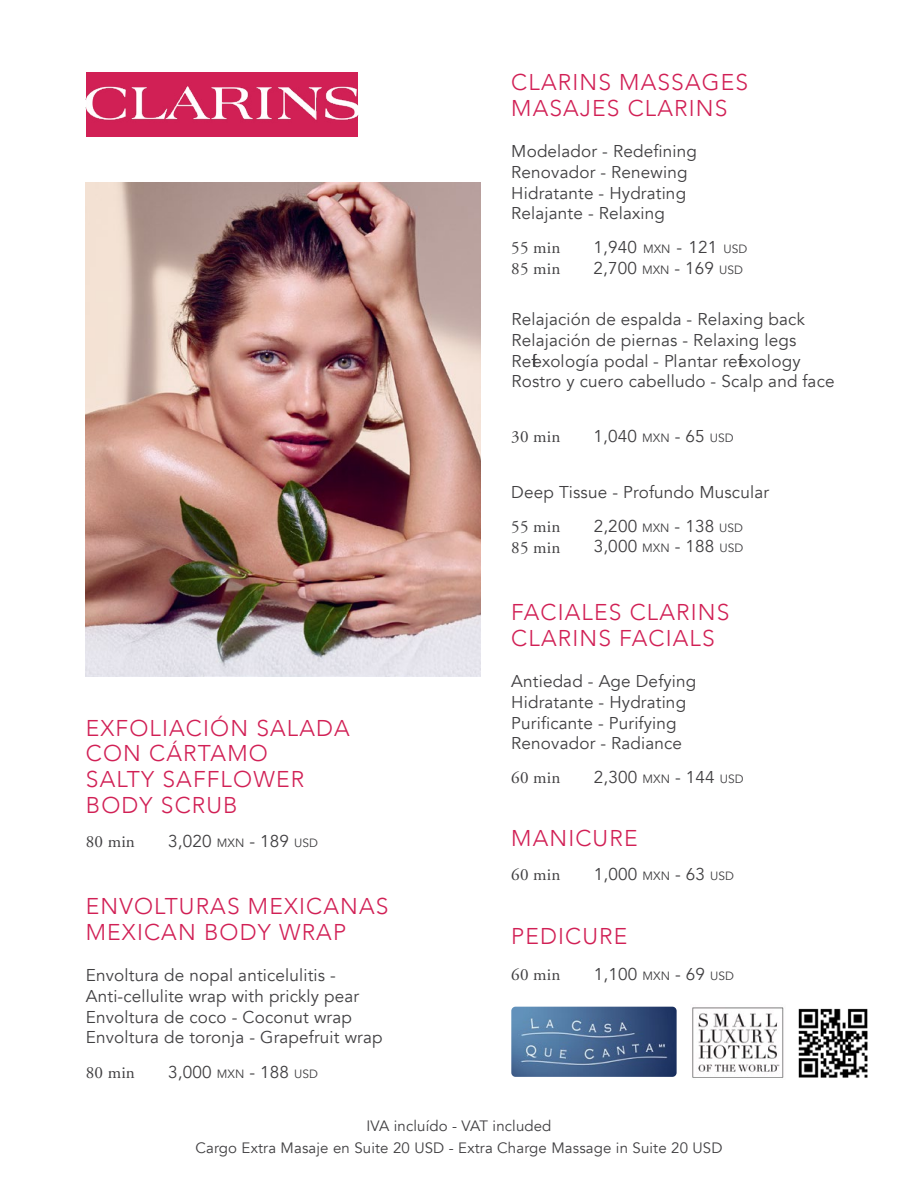
<style>
.page{position:relative;width:918px;height:1188px;background:#fff}
.page>*{position:absolute;margin:0;border:0;box-sizing:border-box;transform-origin:0 0}
.t1{font:300 22.8px/25.7px "Avenir";letter-spacing:.05em;color:#d12055}
.t2{font:17.1px/20.7px "Avenir";letter-spacing:.01em;color:#414042}
.t3{font:17.1px/21px "Adobe Garamond Pro";letter-spacing:.01em;color:#414042}
.t4{font:15px/21.8px "Avenir";letter-spacing:.01em;color:#414042;text-align:center}
.s1{font-size:12px}
</style>
<div class="page">
<div style="left:86px;top:72px;width:272px;height:64px;background:#d12055"></div>
<img style="left:86px;top:86px;width:272px;height:35px">
<img style="left:86px;top:182px;width:394px;height:494px">
<img style="left:692px;top:1007px;width:92px;height:71px">
<img style="left:798px;top:1008px;width:70px;height:70px">
<img style="left:511px;top:1007px;width:166px;height:70px">
<h1 class="t1" style="left:86px;top:715px;width:265px">EXFOLIACIÓN SALADA<br>CON CÁRTAMO<br>SALTY SAFFLOWER<br>BODY SCRUB</h1>
<p class="t3" style="left:86px;top:832px;width:51px">80 min</p>
<p class="t2" style="left:168px;top:831px;width:151px">3,020 <span class="s1">MXN</span> - 189 <span class="s1">USD</span></p>
<h1 class="t1" style="left:86px;top:894px;width:304px">ENVOLTURAS MEXICANAS<br>MEXICAN BODY WRAP</h1>
<p class="t2" style="left:86px;top:966px;width:298px">Envoltura de nopal anticelulitis - Anti-cellulite wrap with prickly pear Envoltura de coco - Coconut wrap Envoltura de toronja - Grapefruit wrap</p>
<p class="t3" style="left:86px;top:1062px;width:51px">80 min</p>
<p class="t2" style="left:168px;top:1062px;width:151px">3,000 <span class="s1">MXN</span> - 188 <span class="s1">USD</span></p>
<h1 class="t1" style="left:511px;top:70px;width:238px">CLARINS MASSAGES<br>MASAJES CLARINS</h1>
<p class="t2" style="left:511px;top:141px;width:187px">Modelador - Redefining<br>Renovador - Renewing<br>Hidratante - Hydrating<br>Relajante - Relaxing</p>
<p class="t3" style="left:511px;top:238px;width:51px">55 min<br>85 min</p>
<p class="t2" style="left:594px;top:237px;width:155px">1,940 <span class="s1">MXN</span> - 121 <span class="s1">USD<br></span>2,700 <span class="s1">MXN</span> - 169 <span class="s1">USD</span></p>
<p class="t2" style="left:512px;top:309px;width:325px">Relajación de espalda - Relaxing back Relajación de piernas - Relaxing legs Reflexología podal - Plantar reflexology Rostro y cuero cabelludo - Scalp and face</p>
<p class="t3" style="left:511px;top:427px;width:51px">30 min</p>
<p class="t2" style="left:594px;top:426px;width:141px">1,040 <span class="s1">MXN</span> - 65 <span class="s1">USD</span></p>
<p class="t2" style="left:511px;top:482px;width:259px">Deep Tissue - Profundo Muscular</p>
<p class="t3" style="left:511px;top:517px;width:51px">55 min<br>85 min</p>
<p class="t2" style="left:594px;top:516px;width:151px">2,200 <span class="s1">MXN</span> - 138 <span class="s1">USD<br></span>3,000 <span class="s1">MXN</span> - 188 <span class="s1">USD</span></p>
<h1 class="t1" style="left:511px;top:600px;width:220px">FACIALES CLARINS<br>CLARINS FACIALS</h1>
<p class="t2" style="left:511px;top:671px;width:187px">Antiedad - Age Defying<br>Hidratante - Hydrating<br>Purificante - Purifying<br>Renovador - Radiance</p>
<p class="t3" style="left:511px;top:768px;width:51px">60 min</p>
<p class="t2" style="left:594px;top:767px;width:151px">2,300 <span class="s1">MXN</span> - 144 <span class="s1">USD</span></p>
<h1 class="t1" style="left:511px;top:825px;width:128px">MANICURE</h1>
<p class="t3" style="left:511px;top:865px;width:51px">60 min</p>
<p class="t2" style="left:594px;top:864px;width:141px">1,000 <span class="s1">MXN</span> - 63 <span class="s1">USD</span></p>
<h1 class="t1" style="left:511px;top:924px;width:118px">PEDICURE</h1>
<p class="t3" style="left:511px;top:965px;width:51px">60 min</p>
<p class="t4" style="left:195px;top:1116px;width:529px">IVA incluído - VAT included<br>Cargo Extra Masaje en Suite 20 USD - Extra Charge Massage in Suite 20 USD</p>
</div>
